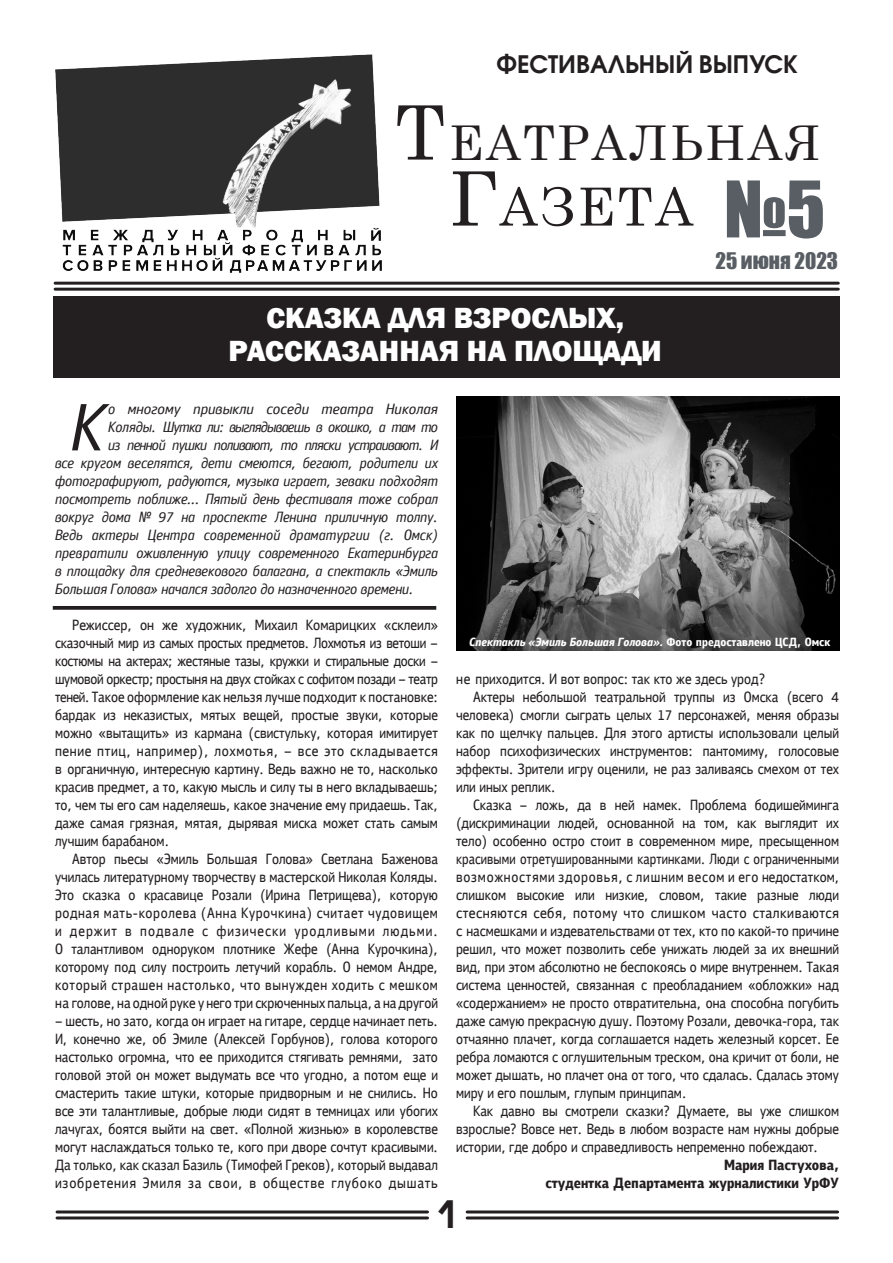
<style>
.page{position:relative;width:893px;height:1263px;background:#fff}
.page>*{position:absolute;margin:0;border:0;box-sizing:border-box;transform-origin:0 0}
.t1{font:72px "Impact";color:#585e63}
.t2{font:52.5px "Century";letter-spacing:.05em;color:#231f20}
.t3{font:48px "Century";letter-spacing:.05em;color:#231f20}
.t4{font:700 37.5px "Avant Garde Gothic C";color:#231f20}
.t5{font:800 30px "Franklin Gothic";color:#fff}
.t6{font:700 24px "Avant Garde Gothic C";color:#231f20}
.t7{font:21px "Impact";color:#585e63}
.s1{font-size:75px}
</style>
<div class="page">
<img style="left:55px;top:54px;width:327px;height:218px">
<hr style="left:57px;top:1210px;width:370px;height:3px;background:#231f20">
<hr style="left:57px;top:1216px;width:370px;height:3px;background:#231f20">
<hr style="left:467px;top:1210px;width:371px;height:3px;background:#231f20">
<hr style="left:467px;top:1216px;width:371px;height:3px;background:#231f20">
<hr style="left:55px;top:282px;width:783px;height:3px;background:#231f20">
<hr style="left:55px;top:288px;width:783px;height:3px;background:#231f20">
<svg style="left:53px;top:606px;width:383px;height:4px;background:#312d2e"></svg>
<img style="left:456px;top:396px;width:384px;height:254px">
<div style="left:54px;top:297px;width:786px;height:81px;background:#231f20"></div>
<svg style="left:470px;top:638px;width:360px;height:11px;background:#444"></svg>
<p class="t6" style="left:496px;top:49px;width:303px">ФЕСТИВАЛЬНЫЙ ВЫПУСК</p>
<p class="t3" style="left:395px;top:102px;width:427px"><span class="s1">Т</span>ЕАТРАЛЬНАЯ</p>
<p class="t2" style="left:449px;top:162px;width:245px"><span class="s1">Г</span>АЗЕТА</p>
<p class="t7" style="left:715px;top:245px;width:124px">25 июня 2023</p>
<p class="t1" style="left:724px;top:153px;width:103px">№5</p>
<p class="t5" style="left:266px;top:298px;width:359px">СКАЗКА ДЛЯ ВЗРОСЛЫХ,</p>
<p class="t5" style="left:229px;top:331px;width:435px">РАССКАЗАННАЯ НА ПЛОЩАДИ</p>
<p class="t4" style="left:437px;top:1191px;width:22px">1</p>
</div>
